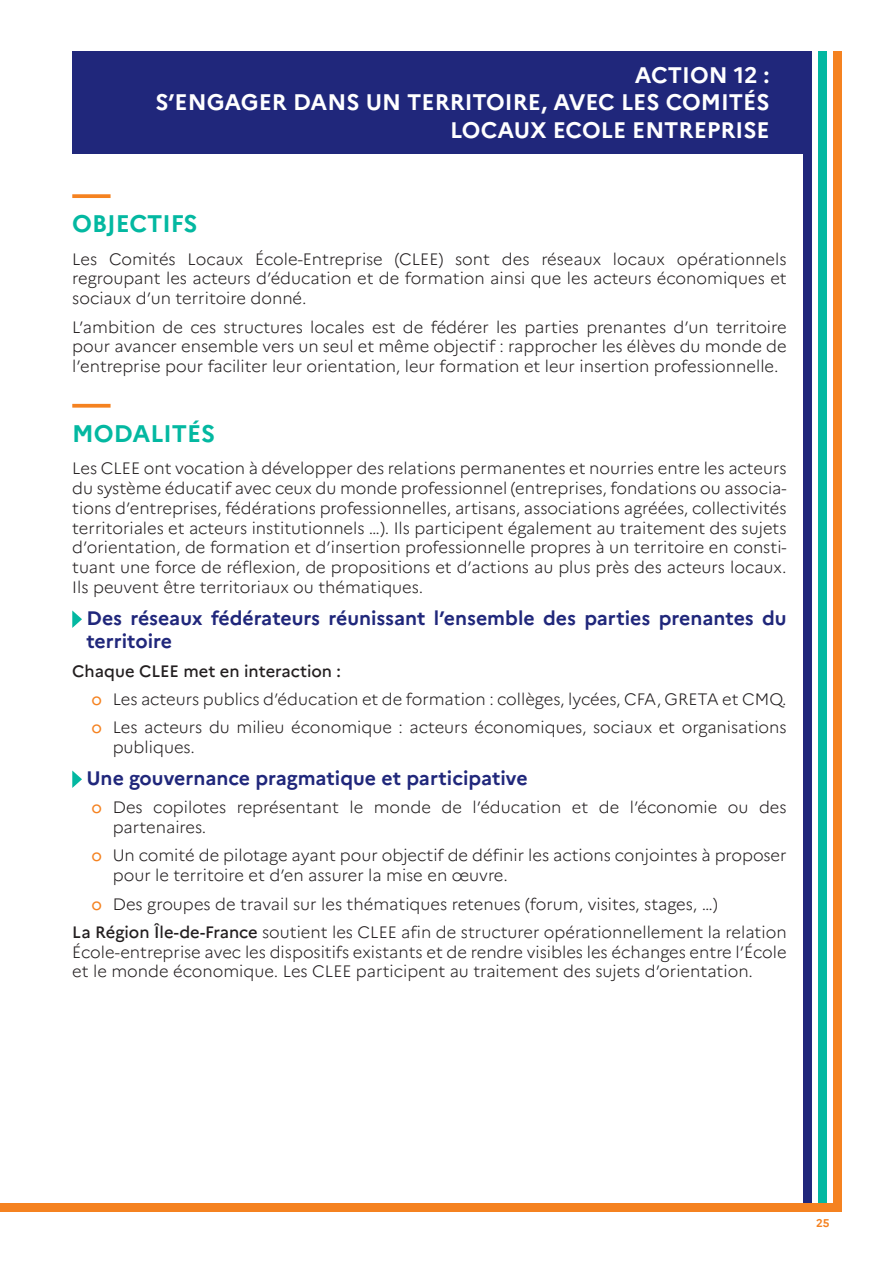
<style>
.page{position:relative;width:893px;height:1263px;background:#fff}
.page>*{position:absolute;margin:0;border:0;box-sizing:border-box;transform-origin:0 0}
.titre_1{font:700 24px "Marianne";color:#03b8a1}
.t1{font:700 22.5px "Marianne";color:#fff}
.texte__2{font:700 19.5px/23.4px "Marianne";color:#20277b}
.texte__2-2{font:300 16.5px/19.8px "Marianne";color:#231f20}
.texte__2-3{font:500 16.5px "Marianne";color:#231f20}
.t2{font:700 11.25px "Marianne";color:#f58220}
.s1{font-weight:400;color:#f58220}
.s2{font-weight:500}
</style>
<div class="page">
<div style="left:804px;top:51px;width:8px;height:1152px;background:#20277b"></div>
<div style="left:819px;top:51px;width:8px;height:1152px;background:#03b8a1"></div>
<div style="left:833px;top:51px;width:9px;height:1152px;background:#f58220"></div>
<div style="left:0;top:1203px;width:842px;height:9px;background:#f58220"></div>
<svg style="left:72px;top:194px;width:39px;height:4px"></svg>
<svg style="left:72px;top:404px;width:39px;height:4px"></svg>
<svg style="left:72px;top:610px;width:10px;height:18px"></svg>
<svg style="left:72px;top:770px;width:10px;height:18px"></svg>
<div style="left:72px;top:51px;width:740px;height:102px;background:#20277b"></div>
<p class="t1" style="left:635px;top:62px;width:136px">ACTION 12 :</p>
<p class="t1" style="left:156px;top:89px;width:616px">S’ENGAGER DANS UN TERRITOIRE, AVEC LES COMITÉS</p>
<p class="t1" style="left:450px;top:116px;width:321px">LOCAUX ECOLE ENTREPRISE</p>
<p class="titre_1" style="left:72px;top:209px;width:127px">OBJECTIFS</p>
<p class="texte__2-2" style="left:72px;top:249px;width:716px;text-align:justify">Les Comités Locaux École-Entreprise (CLEE) sont des réseaux locaux opérationnels regroupant les acteurs d’éducation et de formation ainsi que les acteurs économiques et sociaux d’un territoire donné.</p>
<p class="texte__2-2" style="left:72px;top:317px;width:716px;text-align:justify">L’ambition de ces structures locales est de fédérer les parties prenantes d’un territoire pour avancer ensemble vers un seul et même objectif : rapprocher les élèves du monde de l’entreprise pour faciliter leur orientation, leur formation et leur insertion professionnelle.</p>
<p class="titre_1" style="left:72px;top:418px;width:144px">MODALITÉS</p>
<p class="texte__2-2" style="left:72px;top:458px;width:716px">Les CLEE ont vocation à développer des relations permanentes et nourries entre les acteurs du système éducatif avec ceux du monde professionnel (entreprises, fondations ou associa&shy;tions d’entreprises, fédérations professionnelles, artisans, associations agréées, collectivités territoriales et acteurs institutionnels …). Ils participent également au traitement des sujets d’orientation, de formation et d’insertion professionnelle propres à un territoire en consti&shy;tuant une force de réflexion, de propositions et d’actions au plus près des acteurs locaux.<br>Ils peuvent être territoriaux ou thématiques.</p>
<p class="texte__2" style="left:86px;top:606px;width:702px">Des réseaux fédérateurs réunissant l’ensemble des parties prenantes du territoire</p>
<p class="texte__2-3" style="left:72px;top:661px;width:270px">Chaque CLEE met en interaction :</p>
<p class="texte__2-2" style="left:91px;top:689px;width:694px"><span class="s1">o</span> Les acteurs publics d’éducation et de formation : collèges, lycées, CFA, GRETA et CMQ.</p>
<p class="texte__2-2" style="left:113px;top:717px;width:675px;text-indent:-21px"><span class="s1">o</span> Les acteurs du milieu économique : acteurs économiques, sociaux et organisations publiques.</p>
<p class="texte__2" style="left:86px;top:766px;width:443px">Une gouvernance pragmatique et participative</p>
<p class="texte__2-2" style="left:113px;top:797px;width:676px;text-indent:-21px"><span class="s1">o</span> Des copilotes représentant le monde de l’éducation et de l’économie ou des partenaires.</p>
<p class="texte__2-2" style="left:113px;top:845px;width:675px;text-indent:-21px"><span class="s1">o</span> Un comité de pilotage ayant pour objectif de définir les actions conjointes à proposer pour le territoire et d’en assurer la mise en œuvre.</p>
<p class="texte__2-2" style="left:91px;top:894px;width:628px"><span class="s1">o</span> Des groupes de travail sur les thématiques retenues (forum, visites, stages, …)</p>
<p class="texte__2-2" style="left:72px;top:922px;width:716px;text-align:justify"><span class="s2">La Région Île-de-France</span> soutient les CLEE afin de structurer opérationnellement la relation École-entreprise avec les dispositifs existants et de rendre visibles les échanges entre l’École et le monde économique. Les CLEE participent au traitement des sujets d’orientation.</p>
<p class="t2" style="left:816px;top:1216px;width:15px">25</p>
</div>
